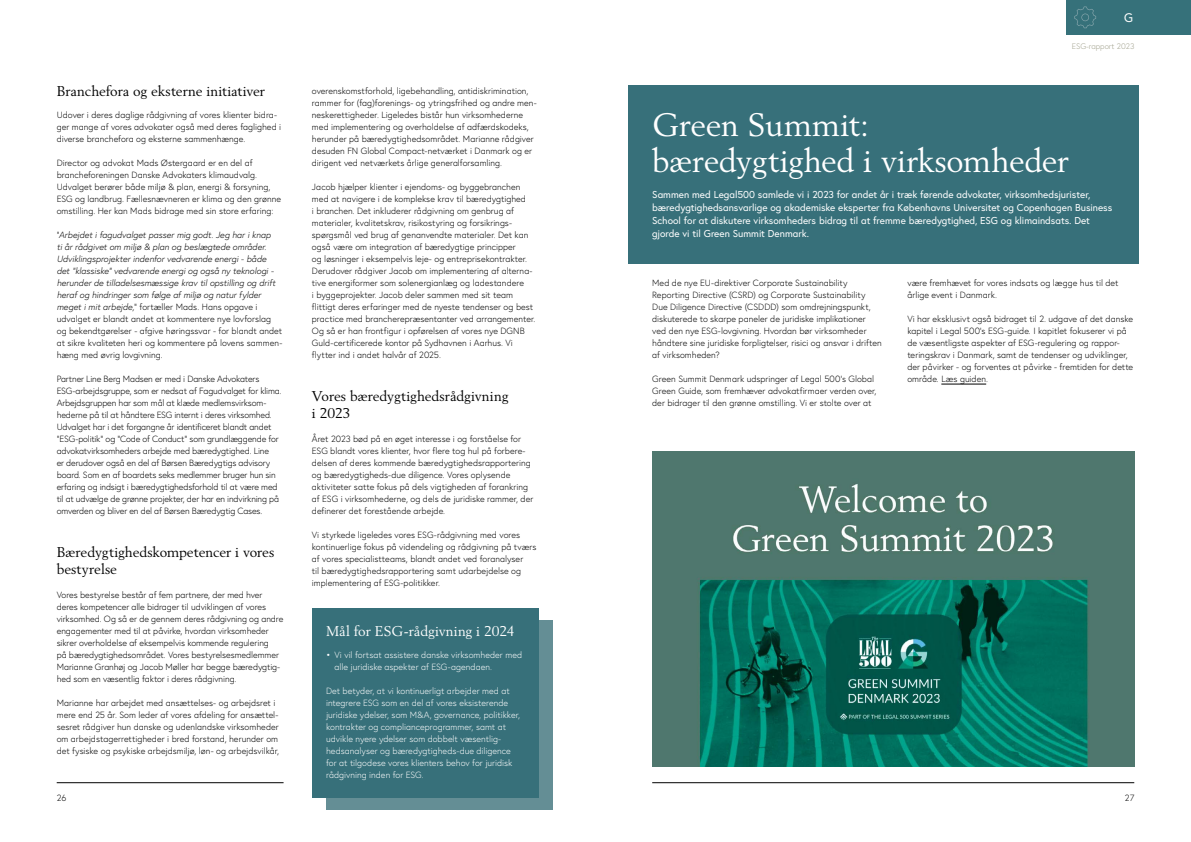
<style>
.page{position:relative;width:1191px;height:842px;background:#fff}
.page>*{position:absolute;margin:0;border:0;box-sizing:border-box;transform-origin:0 0}
.t1{font:32px/36px "Berling LT Std";letter-spacing:-.005em;color:#fff}
.t2{font:14px/17px "Berling LT Std";color:#000}
.t3{font:14px "Berling LT Std";color:#fff}
.t4{font:12.5px "Europa";color:#fff}
.t5{font:10px/13px "Europa";color:#fff}
.t6{font:300 9px/12px "Europa";color:#000}
.t7{font:300 9px/12px "Europa";letter-spacing:-.02em;color:#000}
.t8{font:italic 300 9px/12px "Europa";color:#000}
.t9{font:300 9px/12px "Europa";color:#fff}
.t10{font:300 8px "Europa";color:#a1a18d}
.s1{font-style:normal}
.s2{font-weight:400}
</style>
<div class="page">
<hr style="left:652px;top:782px;width:482px;height:1px;background:#000">
<hr style="left:57px;top:782px;width:226px;height:1px;background:#000">
<img style="left:652px;top:451px;width:482px;height:315px">
<div style="left:628px;top:85px;width:510px;height:179px;background:#37707a"></div>
<div style="left:1066px;top:0;width:124px;height:34px;background:#36717a"></div>
<svg style="left:1074px;top:7px;width:22px;height:21px"></svg>
<hr style="left:941px;top:384px;width:45px;height:1px;background:#000">
<div style="left:326px;top:620px;width:227px;height:190px;background:#648e95"></div>
<div style="left:312px;top:608px;width:227px;height:190px;background:#37707a"></div>
<h3 class="t4" style="left:1124px;top:10px;width:10px">G</h3>
<h2 class="t2" style="left:57px;top:83px;width:210px">Branchefora og eksterne initiativer</h2>
<p class="t6" style="left:57px;top:109px;width:226px">Udover i deres daglige rådgivning af vores klienter bidra&shy;ger mange af vores advokater også med deres faglighed i diverse branchefora og eksterne sammenhænge.</p>
<p class="t6" style="left:57px;top:157px;width:226px">Director og advokat Mads Østergaard er en del af brancheforeningen Danske Advokaters klimaudvalg.<br>Udvalget berører både miljø &amp; plan, energi &amp; forsyning, ESG og landbrug. Fællesnævneren er klima og den grønne omstilling. Her kan Mads bidrage med sin store erfaring:</p>
<p class="t8" style="left:57px;top:229px;width:227px"><span class="s1">"</span>Arbejdet i fagudvalget passer mig godt. Jeg har i knap<br>ti år rådgivet om miljø &amp; plan og beslægtede områder.<br>Udviklingsprojekter indenfor vedvarende energi - både<br>det "klassiske" vedvarende energi og også ny teknologi - herunder de tilladelsesmæssige krav til opstilling og drift heraf og hindringer som følge af miljø og natur fylder meget i mit arbejde,<span class="s1">" fortæller Mads. Hans opgave i udvalget er blandt andet at kommentere nye lovforslag og bekendtgørelser - afgive høringssvar - for blandt andet at sikre kvaliteten heri og kommentere på lovens sammen&shy;hæng med øvrig lovgivning.</span></p>
<p class="t7" style="left:57px;top:373px;width:226px">Partner Line Berg Madsen er med i Danske Advokaters ESG-arbejdsgruppe, som er nedsat af Fagudvalget for klima.<br>Arbejdsgruppen har som mål at klæde medlemsvirksom&shy;hederne på til at håndtere ESG internt i deres virksomhed.<br>Udvalget har i det forgangne år identificeret blandt andet "ESG-politik" og "Code of Conduct" som grundlæggende for advokatvirksomheders arbejde med bæredygtighed. Line<br>er derudover også en del af Børsen Bæredygtigs advisory board. Som en af boardets seks medlemmer bruger hun sin erfaring og indsigt i bæredygtighedsforhold til at være med til at udvælge de grønne projekter, der har en indvirkning på omverden og bliver en del af Børsen Bæredygtig Cases.</p>
<h2 class="t2" style="left:57px;top:544px;width:219px">Bæredygtighedskompetencer i vores bestyrelse</h2>
<p class="t6" style="left:57px;top:589px;width:228px">Vores bestyrelse består af fem partnere, der med hver deres kompetencer alle bidrager til udviklingen af vores virksomhed. Og så er de gennem deres rådgivning og andre engagementer med til at påvirke, hvordan virksomheder sikrer overholdelse af eksempelvis kommende regulering<br>på bæredygtighedsområdet. Vores bestyrelsesmedlemmer Marianne Granhøj og Jacob Møller har begge bæredygtig&shy;hed som en væsentlig faktor i deres rådgivning.</p>
<p class="t6" style="left:57px;top:697px;width:224px">Marianne har arbejdet med ansættelses- og arbejdsret i mere end 25 år. Som leder af vores afdeling for ansættel&shy;sesret rådgiver hun danske og udenlandske virksomheder om arbejdstagerrettigheder i bred forstand, herunder om det fysiske og psykiske arbejdsmiljø, løn- og arbejdsvilkår,</p>
<p class="t6" style="left:312px;top:85px;width:226px">overenskomstforhold, ligebehandling, antidiskrimination, rammer for (fag)forenings- og ytringsfrihed og andre men&shy;neskerettigheder. Ligeledes bistår hun virksomhederne med implementering og overholdelse af adfærdskodeks, herunder på bæredygtighedsområdet. Marianne rådgiver desuden FN Global Compact-netværket i Danmark og er dirigent ved netværkets årlige generalforsamling.</p>
<p class="t6" style="left:312px;top:181px;width:225px">Jacob hjælper klienter i ejendoms- og byggebranchen med at navigere i de komplekse krav til bæredygtighed<br>i branchen. Det inkluderer rådgivning om genbrug af materialer, kvalitetskrav, risikostyring og forsikrings&shy;spørgsmål ved brug af genanvendte materialer. Det kan også være om integration af bæredygtige principper<br>og løsninger i eksempelvis leje- og entreprisekontrakter.<br>Derudover rådgiver Jacob om implementering af alterna&shy;tive energiformer som solenergianlæg og ladestandere<br>i byggeprojekter. Jacob deler sammen med sit team flittigt deres erfaringer med de nyeste tendenser og best practice med brancherepræsentanter ved arrangementer.<br>Og så er han frontfigur i opførelsen af vores nye DGNB Guld-certificerede kontor på Sydhavnen i Aarhus. Vi flytter ind i andet halvår af 2025.</p>
<h2 class="t2" style="left:312px;top:388px;width:198px">Vores bæredygtighedsrådgivning i 2023</h2>
<p class="t6" style="left:312px;top:433px;width:223px">Året 2023 bød på en øget interesse i og forståelse for ESG blandt vores klienter, hvor flere tog hul på forbere&shy;delsen af deres kommende bæredygtighedsrapportering og bæredygtigheds-due diligence. Vores oplysende aktiviteter satte fokus på dels vigtigheden af forankring af ESG i virksomhederne, og dels de juridiske rammer, der definerer det forestående arbejde.</p>
<p class="t6" style="left:312px;top:529px;width:226px">Vi styrkede ligeledes vores ESG-rådgivning med vores kontinuerlige fokus på videndeling og rådgivning på tværs af vores specialistteams, blandt andet ved foranalyser<br>til bæredygtighedsrapportering samt udarbejdelse og implementering af ESG-politikker.</p>
<h2 class="t3" style="left:326px;top:623px;width:190px">Mål for ESG-rådgivning i 2024</h2>
<p class="t9" style="left:334px;top:649px;width:189px;text-indent:-9px"><span class="s2">•</span> Vi vil fortsat assistere danske virksomheder med alle juridiske aspekter af ESG-agendaen.</p>
<p class="t9" style="left:326px;top:685px;width:195px">Det betyder, at vi kontinuerligt arbejder med at integrere ESG som en del af vores eksisterende juridiske ydelser, som M&amp;A, governance, politikker, kontrakter og complianceprogrammer, samt at udvikle nyere ydelser som dobbelt væsentlig&shy;hedsanalyser og bæredygtigheds-due diligence for at tilgodese vores klienters behov for juridisk rådgivning inden for ESG.</p>
<p class="t10" style="left:1071px;top:41px;width:64px">ESG-rapport 2023</p>
<h1 class="t1" style="left:652px;top:106px;width:418px">Green Summit: bæredygtighed i virksomheder</h1>
<p class="t5" style="left:652px;top:188px;width:462px">Sammen med Legal500 samlede vi i 2023 for andet år i træk førende advokater, virksomhedsjurister, bæredygtighedsansvarlige og akademiske eksperter fra Københavns Universitet og Copenhagen Business School for at diskutere virksomheders bidrag til at fremme bæredygtighed, ESG og klimaindsats. Det gjorde vi til Green Summit Denmark.</p>
<p class="t6" style="left:652px;top:277px;width:231px">Med de nye EU-direktiver Corporate Sustainability Reporting Directive (CSRD) og Corporate Sustainability Due Diligence Directive (CSDDD) som omdrejningspunkt, diskuterede to skarpe paneler de juridiske implikationer ved den nye ESG-lovgivning. Hvordan bør virksomheder håndtere sine juridiske forpligtelser, risici og ansvar i driften af virksomheden?</p>
<p class="t6" style="left:652px;top:373px;width:226px">Green Summit Denmark udspringer af Legal 500's Global<br>Green Guide, som fremhæver advokatfirmaer verden over, der bidrager til den grønne omstilling. Vi er stolte over at</p>
<p class="t6" style="left:907px;top:277px;width:213px">være fremhævet for vores indsats og lægge hus til det årlige event i Danmark.</p>
<p class="t6" style="left:907px;top:313px;width:227px">Vi har eksklusivt også bidraget til 2. udgave af det danske kapitel i Legal 500's ESG-guide. I kapitlet fokuserer vi på de væsentligste aspekter af ESG-regulering og rappor&shy;teringskrav i Danmark, samt de tendenser og udviklinger, der påvirker - og forventes at påvirke - fremtiden for dette område. Læs guiden.</p>
<p class="t6" style="left:57px;top:791px;width:11px">26</p>
<p class="t6" style="left:1124px;top:791px;width:11px">27</p>
</div>
